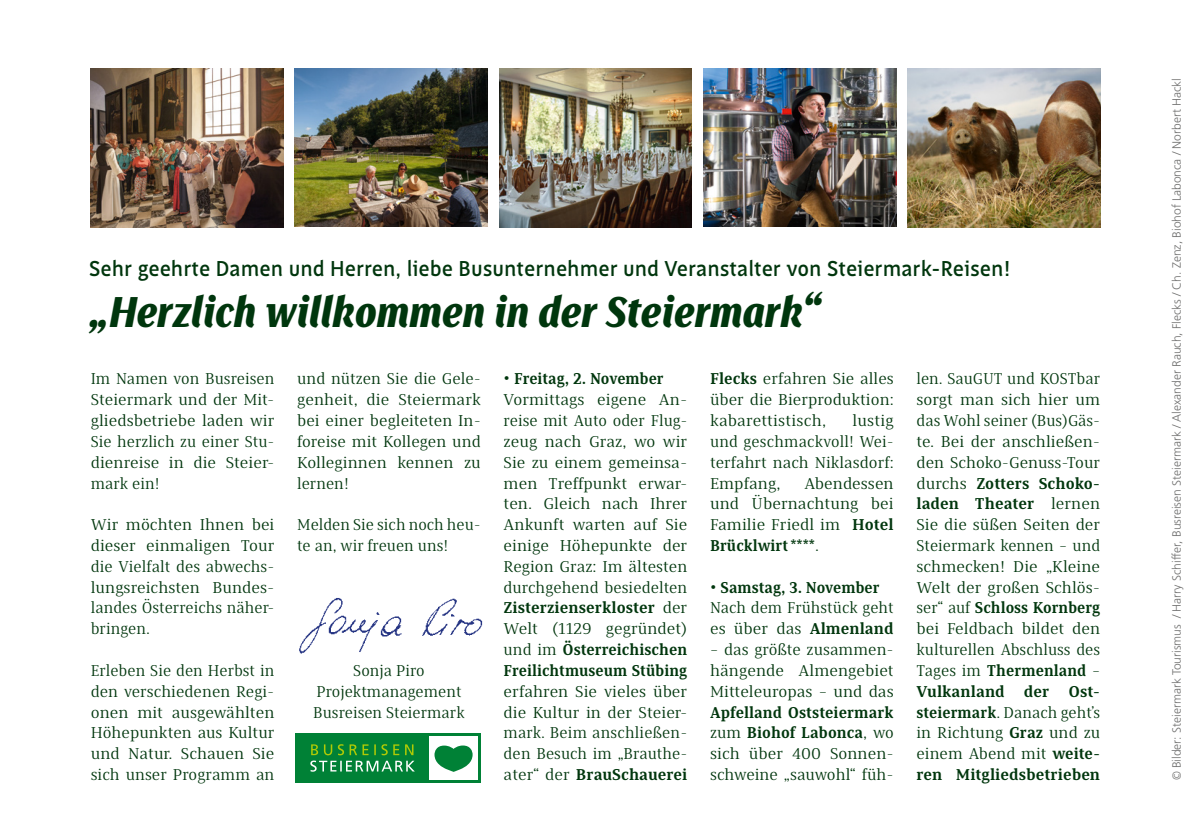
<style>
.page{position:relative;width:1191px;height:840px;background:#fff}
.page>*{position:absolute;margin:0;border:0;box-sizing:border-box;transform-origin:0 0}
.t1{font:italic 900 44px "Saya Semi Sans FY";color:#00360d}
.t2{font:500 22px "Saya FY";color:#00360d}
.t3{font:16px/20.8px "Saya Serif FY";color:#00360d;text-align:justify}
.t4{font:16px/20.8px "Saya Serif FY";color:#00360d;text-align:justify;scale:1.05 1}
.t5{font:700 16px "Saya Serif FY";color:#00360d}
.t6{font:300 12px "Frutiger LT Std";color:#6f6f6e}
.s1{font-weight:700}
.s2{font-family:"Saya FY"}
</style>
<div class="page">
<img style="left:907px;top:68px;width:193px;height:159px">
<img style="left:703px;top:68px;width:193px;height:158px">
<img style="left:499px;top:68px;width:193px;height:159px">
<img style="left:295px;top:68px;width:193px;height:159px">
<img style="left:91px;top:68px;width:192px;height:159px">
<img style="left:299px;top:598px;width:184px;height:56px">
<div style="left:296px;top:732px;width:185px;height:50px;background:#008136"></div>
<div style="left:429px;top:735px;width:49px;height:44px;background:#fff"></div>
<svg style="left:434px;top:745px;width:38px;height:26px"></svg>
<svg style="left:310px;top:744px;width:105px;height:27px"></svg>
<h2 class="t2" style="left:89px;top:255px;width:922px">Sehr geehrte Damen und Herren, liebe Busunternehmer und Veranstalter von Steiermark-Reisen!</h2>
<h1 class="t1" style="left:89px;top:284px;width:733px">„Herzlich willkommen in der Steiermark“</h1>
<p class="t3" style="left:91px;top:368px;width:185px">Im Namen von Busreisen Steiermark und der Mit&shy;gliedsbetriebe laden wir Sie herzlich zu einer Stu&shy;dienreise in die Steier&shy;mark ein!</p>
<p class="t4" style="left:91px;top:513px;width:176px">Wir möchten Ihnen bei dieser einmaligen Tour die Vielfalt des abwechs&shy;lungsreichsten Bundes&shy;landes Österreichs näher&shy;bringen.</p>
<p class="t3" style="left:91px;top:659px;width:185px">Erleben Sie den Herbst in den verschiedenen Regi&shy;onen mit ausgewählten Höhepunkten aus Kultur und Natur. Schauen Sie sich unser Programm an</p>
<p class="t3" style="left:297px;top:368px;width:185px">und nützen Sie die Gele&shy;genheit, die Steiermark bei einer begleiteten In&shy;foreise mit Kollegen und Kolleginnen kennen zu lernen!</p>
<p class="t3" style="left:297px;top:513px;width:185px">Melden Sie sich noch heu&shy;te an, wir freuen uns!</p>
<p class="t3" style="left:313px;top:659px;width:153px;text-align:center">Sonja Piro<br>Projektmanagement<br>Busreisen Steiermark</p>
<p class="t5" style="left:503px;top:368px;width:162px">• Freitag, 2. November</p>
<p class="t4" style="left:503px;top:389px;width:176px">Vormittags eigene An&shy;reise mit Auto oder Flug&shy;zeug nach Graz, wo wir Sie zu einem gemeinsa&shy;men Treffpunkt erwar&shy;ten. Gleich nach Ihrer Ankunft warten auf Sie einige Höhepunkte der Region Graz: Im ältesten durchgehend besiedelten <span class="s1">Zisterzienserkloster</span> der Welt (1129 gegründet) und im <span class="s1">Österreichischen Freilichtmuseum Stübing</span></p>
<p class="t4" style="left:503px;top:680px;width:176px">erfahren Sie vieles über die Kultur in der Steier&shy;mark. Beim anschließen&shy;den Besuch im „Brauthe&shy;ater“ der <span class="s1">BrauSchauerei</span></p>
<p class="t3" style="left:710px;top:368px;width:185px"><span class="s1">Flecks</span> erfahren Sie alles über die Bierproduktion: kabarettistisch,</p>
<p class="t4" style="left:710px;top:409px;width:176px;text-indent:142px">lustig und geschmackvoll! Wei&shy;terfahrt nach Niklasdorf:<br>Empfang,</p>
<p class="t4" style="left:710px;top:472px;width:176px;text-indent:94px">Abendessen und Übernachtung bei Familie Friedl im <span class="s1">Hotel Brücklwirt****</span>.</p>
<p class="t5" style="left:710px;top:576px;width:171px">• Samstag, 3. November</p>
<p class="t3" style="left:710px;top:597px;width:185px">Nach dem Frühstück geht es über das <span class="s1">Almenland</span></p>
<p class="t3" style="left:710px;top:638px;width:185px">– das größte zusammen&shy;hängende Almengebiet Mitteleuropas – und das</p>
<p class="t3" style="left:710px;top:701px;width:185px"><span class="s1">Apfelland Oststeiermark </span>zum <span class="s1">Biohof Labonca</span>, wo sich über 400 Sonnen&shy;schweine „sauwohl“ füh-</p>
<p class="t3" style="left:916px;top:368px;width:185px">len. SauGUT und KOSTbar sorgt man sich hier um das Wohl seiner (Bus)Gäs&shy;te. Bei der anschließen&shy;den Schoko- Genuss-Tour durchs <span class="s1">Zotters Schoko&shy;laden Theater</span> lernen Sie die süßen Seiten der Steiermark kennen – und schmecken! Die „Kleine Welt der großen Schlös&shy;ser“ auf <span class="s1">Schloss Kornberg </span>bei Feldbach bildet den kulturellen Abschluss des Tages im <span class="s1">Thermenland</span> – <span class="s1">Vulkanland der Ost&shy;steiermark</span>. Danach geht’s in Richtung <span class="s1">Graz</span> und zu einem Abend mit <span class="s1">weite&shy;ren Mitgliedsbetrieben</span></p>
<p class="t6" style="left:1169px;top:779px;width:702px;rotate:-90deg"><span class="s2">©</span> Bilder: Steiermark Tourismus / Harry Schiffer, Busreisen Steiermark / Alexander Rauch, Flecks / Ch. Zenz, Biohof Labonca / Norbert Hackl</p>
</div>
